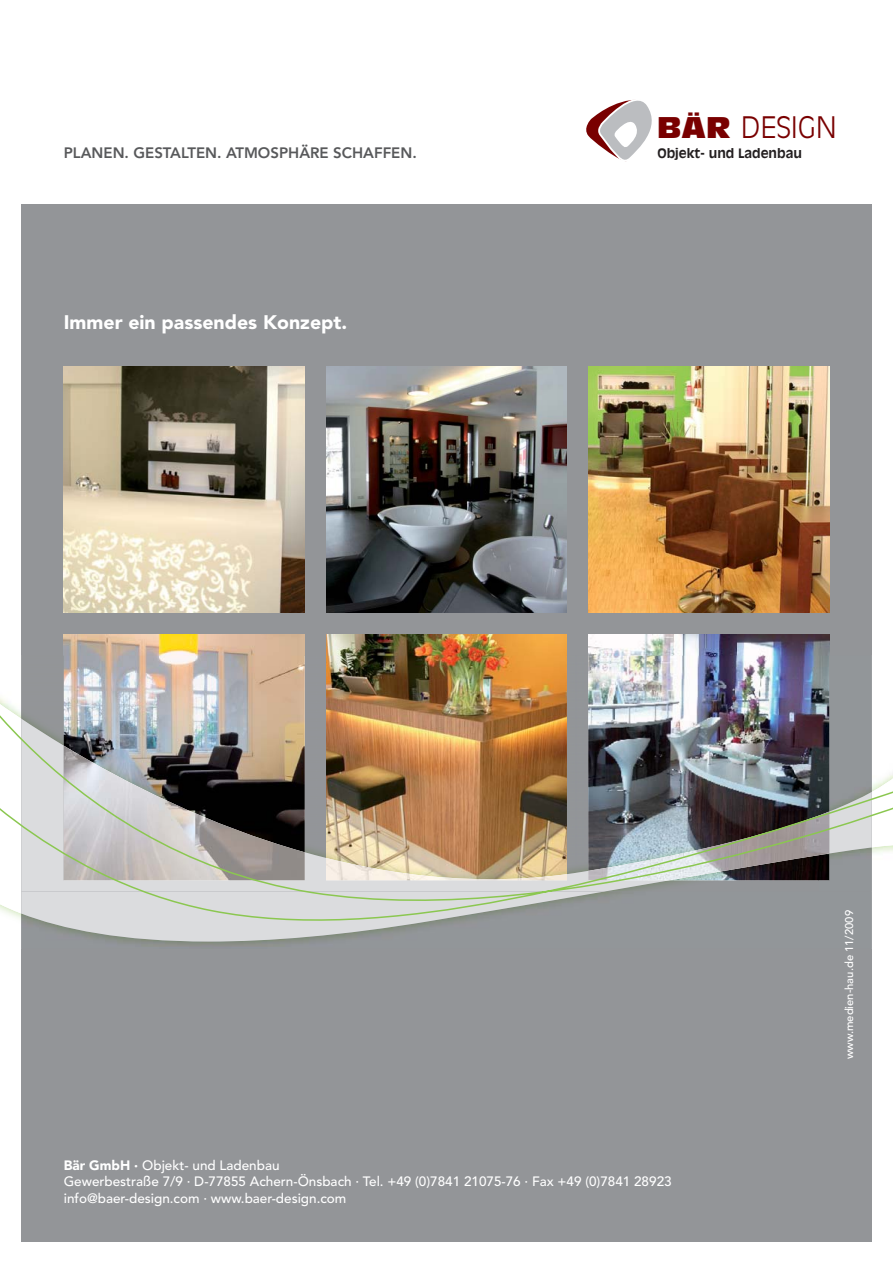
<style>
.page{position:relative;width:893px;height:1263px;background:#fff}
.page>*{position:absolute;margin:0;border:0;box-sizing:border-box;transform-origin:0 0}
.t1{font:300 29.25px "Antique Olive Std";color:#790000}
.t2{font:900 19.5px "Avenir LT Std";color:#fff}
.t3{font:800 15px "Avenir LT Std";color:#58595b}
.t4{font:500 13.5px/16.2px "Avenir LT Std";color:#fff}
.t5{font:700 12.75px "Antique Olive Std";color:#231f20}
.t6{font:500 11.25px "Avenir LT Std";color:#fff}
.s1{font-family:"Antique Olive Std Compact";font-weight:400}
.s2{font-weight:900}
</style>
<div class="page">
<div style="left:21px;top:204px;width:851px;height:733px;background:#939598"></div>
<div style="left:21px;top:891px;width:851px;height:351px;background:#939598"></div>
<img style="left:64px;top:366px;width:241px;height:246px">
<img style="left:326px;top:366px;width:241px;height:246px">
<img style="left:588px;top:366px;width:241px;height:246px">
<img style="left:0;top:634px;width:893px;height:309px">
<svg style="left:586px;top:100px;width:66px;height:62px"></svg>
<p class="t3" style="left:64px;top:147px;width:355px">PLANEN. GESTALTEN. ATMOSPHÄRE SCHAFFEN.</p>
<h2 class="t2" style="left:64px;top:314px;width:285px">Immer ein passendes Konzept.</h2>
<h1 class="t1" style="left:657px;top:110px;width:181px"><span class="s1">BÄR</span> DESIGN</h1>
<p class="t5" style="left:657px;top:146px;width:146px">Objekt- und Ladenbau</p>
<p class="t4" style="left:64px;top:1158px;width:609px"><span class="s2">Bär GmbH ·</span> Objekt- und Ladenbau<br>Gewerbestraße 7/9 · D-77855 Achern-Önsbach · Tel. +49 (0)7841 21075-76 · Fax +49 (0)7841 28923 info@baer-design.com · www.baer-design.com</p>
<p class="t6" style="left:844px;top:1059px;width:151px;rotate:-90deg">www.medien-hau.de 11/2009</p>
</div>
